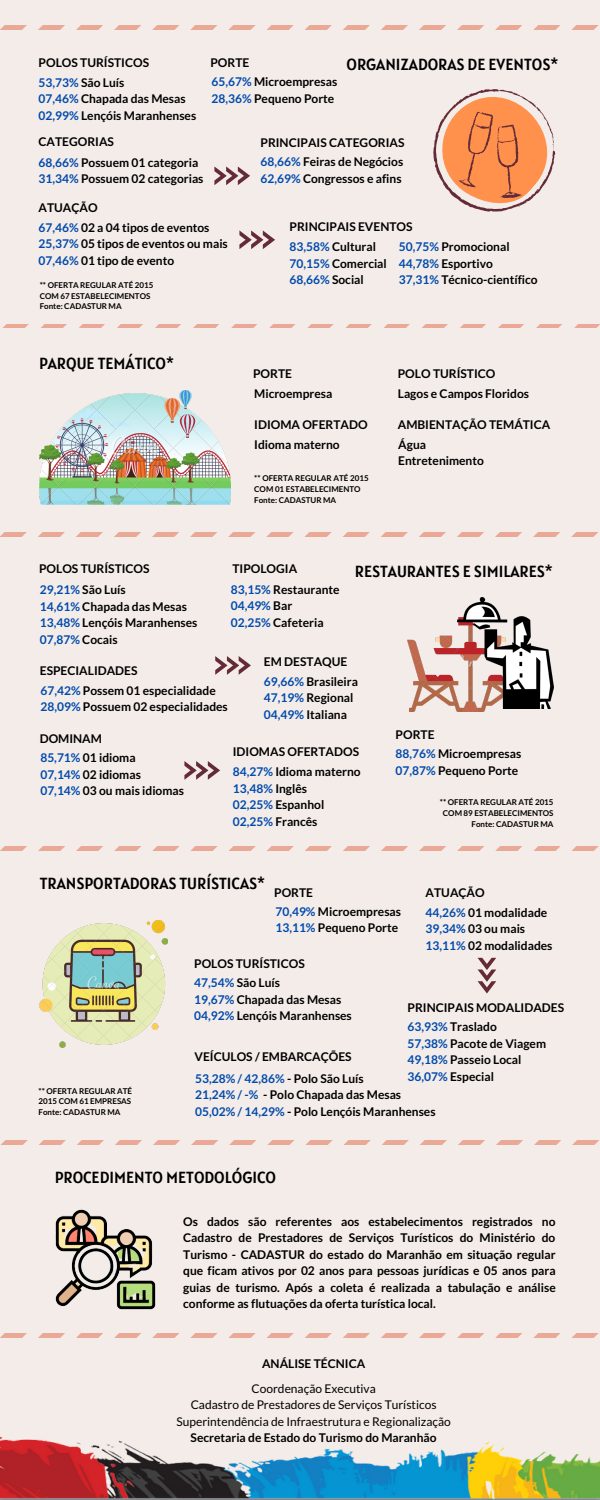
<style>
.page{position:relative;width:600px;height:1500px;background:#f4ece8}
.page>*{position:absolute;margin:0;border:0;box-sizing:border-box;transform-origin:0 0}
.t1{font:16px "Alatsi";color:#000}
.t2{font:700 12px/16.5px "Lato";color:#000}
.t3{font:12px/16.5px "Lato";color:#000;text-align:center}
.t4{font:700 12px/16.5px "Lato";color:#004aad}
.t5{font:700 8px/10.7px "Lato";color:#000}
.s1{color:#004aad}
.s2{color:#000}
</style>
<div class="page">
<img style="left:0;top:1436px;width:600px;height:64px">
<img style="left:55px;top:1209px;width:101px;height:101px">
<svg style="left:3px;top:324px;width:597px;height:4px"></svg>
<svg style="left:1px;top:532px;width:597px;height:4px"></svg>
<svg style="left:1px;top:1333px;width:598px;height:4px"></svg>
<svg style="left:184px;top:761px;width:36px;height:19px"></svg>
<svg style="left:0;top:26px;width:598px;height:4px"></svg>
<img style="left:408px;top:635px;width:78px;height:76px">
<img style="left:457px;top:597px;width:97px;height:112px">
<svg style="left:214px;top:166px;width:36px;height:19px"></svg>
<svg style="left:433px;top:89px;width:123px;height:123px"></svg>
<svg style="left:239px;top:230px;width:36px;height:19px"></svg>
<svg style="left:215px;top:656px;width:36px;height:19px"></svg>
<img style="left:39px;top:390px;width:191px;height:115px">
<img style="left:40px;top:920px;width:127px;height:128px">
<svg style="left:1px;top:847px;width:597px;height:3px"></svg>
<svg style="left:478px;top:958px;width:18px;height:36px"></svg>
<svg style="left:1px;top:1141px;width:597px;height:3px"></svg>
<p class="t2" style="left:39px;top:52px;width:112px;line-height:20px">POLOS TURÍSTICOS<br><span class="s1">53,73%</span> São Luís</p>
<p class="t2" style="left:39px;top:90px;width:159px"><span class="s1">07,46%</span> Chapada das Mesas<br><span class="s1">02,99%</span> Lençóis Maranhenses</p>
<p class="t2" style="left:39px;top:131px;width:161px;line-height:21.1px">CATEGORIAS<br><span class="s1">68,66%</span> Possuem 01 categoria</p>
<p class="t2" style="left:39px;top:170px;width:166px"><span class="s1">31,34%</span> Possuem 02 categorias</p>
<p class="t2" style="left:39px;top:199px;width:61px">ATUAÇÃO</p>
<p class="t2" style="left:210px;top:54px;width:40px">PORTE</p>
<p class="t2" style="left:212px;top:73px;width:127px"><span class="s1">65,67%</span> Microempresas<br><span class="s1">28,36%</span> Pequeno Porte</p>
<h1 class="t1" style="left:346px;top:54px;width:213px">ORGANIZADORAS DE EVENTOS*</h1>
<p class="t2" style="left:261px;top:134px;width:145px">PRINCIPAIS CATEGORIAS</p>
<p class="t2" style="left:261px;top:154px;width:144px"><span class="s1">68,66%</span> Feiras de Negócios<br><span class="s1">62,69%</span> Congressos e afins</p>
<p class="t2" style="left:39px;top:219px;width:191px"><span class="s1">67,46%</span> 02 a 04 tipos de eventos<br><span class="s1">25,37%</span> 05 tipos de eventos ou mais<br><span class="s1">07,46%</span> 01 tipo de evento</p>
<p class="t5" style="left:40px;top:280px;width:115px">** OFERTA REGULAR ATÉ 2015<br>COM 67 ESTABELECIMENTOS<br>Fonte: CADASTUR MA</p>
<h1 class="t1" style="left:39px;top:353px;width:136px">PARQUE TEMÁTICO*</h1>
<p class="t2" style="left:290px;top:217px;width:125px;line-height:20px">PRINCIPAIS EVENTOS<br><span class="s1">83,58%</span> Cultural</p>
<p class="t2" style="left:290px;top:255px;width:99px"><span class="s1">70,15%</span> Comercial<br><span class="s1">68,66%</span> Social</p>
<p class="t2" style="left:399px;top:238px;width:140px"><span class="s1">50,75%</span> Promocional<br><span class="s1">44,78%</span> Esportivo<br><span class="s1">37,31%</span> Técnico-científico</p>
<p class="t2" style="left:253px;top:365px;width:40px">PORTE</p>
<p class="t2" style="left:254px;top:385px;width:79px">Microempresa</p>
<p class="t2" style="left:398px;top:364px;width:133px;line-height:20px">POLO TURÍSTICO<br>Lagos e Campos Floridos</p>
<p class="t2" style="left:254px;top:416px;width:115px">IDIOMA OFERTADO</p>
<p class="t2" style="left:398px;top:416px;width:154px">AMBIENTAÇÃO TEMÁTICA</p>
<p class="t2" style="left:254px;top:436px;width:87px">Idioma materno</p>
<p class="t2" style="left:398px;top:436px;width:87px">Água<br>Entretenimento</p>
<p class="t5" style="left:254px;top:473px;width:116px">** OFERTA REGULAR ATÉ 2015<br>COM 01 ESTABELECIMENTO<br>Fonte: CADASTUR MA</p>
<p class="t2" style="left:39px;top:559px;width:112px;line-height:20.6px">POLOS TURÍSTICOS<br><span class="s1">29,21%</span> São Luís</p>
<p class="t2" style="left:40px;top:598px;width:159px"><span class="s1">14,61%</span> Chapada das Mesas<br><span class="s1">13,48%</span> Lençóis Maranhenses<br><span class="s1">07,87%</span> Cocais</p>
<p class="t2" style="left:231px;top:559px;width:110px;line-height:20.3px">TIPOLOGIA<br><span class="s1">83,15%</span> Restaurante</p>
<p class="t4" style="left:231px;top:597px;width:94px">04,49% <span class="s2">Bar<br></span>02,25% <span class="s2">Cafeteria</span></p>
<h1 class="t1" style="left:355px;top:561px;width:200px">RESTAURANTES E SIMILARES*</h1>
<p class="t2" style="left:40px;top:661px;width:178px;line-height:19.7px">ESPECIALIDADES<br><span class="s1">67,42%</span> Possem 01 especialidade</p>
<p class="t2" style="left:40px;top:698px;width:189px"><span class="s1">28,09%</span> Possuem 02 especialidades</p>
<p class="t2" style="left:40px;top:730px;width:64px">DOMINAM</p>
<p class="t2" style="left:264px;top:653px;width:85px">EM DESTAQUE</p>
<p class="t2" style="left:264px;top:673px;width:96px"><span class="s1">69,66%</span> Brasileira<br><span class="s1">47,19%</span> Regional<br><span class="s1">04,49%</span> Italiana</p>
<p class="t2" style="left:40px;top:749px;width:145px"><span class="s1">85,71%</span> 01 idioma<br><span class="s1">07,14%</span> 02 idiomas<br><span class="s1">07,14%</span> 03 ou mais idiomas</p>
<p class="t2" style="left:233px;top:743px;width:128px">IDIOMAS OFERTADOS</p>
<p class="t2" style="left:233px;top:763px;width:129px"><span class="s1">84,27%</span> Idioma materno<br><span class="s1">13,48%</span> Inglês<br><span class="s1">02,25%</span> Espanhol<br><span class="s1">02,25%</span> Francês</p>
<p class="t2" style="left:396px;top:726px;width:40px">PORTE</p>
<p class="t2" style="left:396px;top:745px;width:127px"><span class="s1">88,76%</span> Microempresas<br><span class="s1">07,87%</span> Pequeno Porte</p>
<p class="t5" style="left:440px;top:797px;width:115px;text-align:right">** OFERTA REGULAR ATÉ 2015<br>COM 89 ESTABELECIMENTOS<br>Fonte: CADASTUR MA</p>
<h1 class="t1" style="left:40px;top:873px;width:227px">TRANSPORTADORAS TURÍSTICAS*</h1>
<p class="t2" style="left:274px;top:884px;width:40px">PORTE</p>
<p class="t2" style="left:275px;top:903px;width:127px"><span class="s1">70,49%</span> Microempresas<br><span class="s1">13,11%</span> Pequeno Porte</p>
<p class="t2" style="left:426px;top:882px;width:123px;line-height:20px">ATUAÇÃO<br><span class="s1">44,26%</span> 01 modalidade</p>
<p class="t2" style="left:426px;top:920px;width:128px"><span class="s1">39,34%</span> 03 ou mais<br><span class="s1">13,11%</span> 02 modalidades</p>
<p class="t5" style="left:39px;top:1085px;width:95px;text-align:justify">** OFERTA REGULAR ATÉ 2015 COM 61 EMPRESAS Fonte: CADASTUR MA</p>
<p class="t2" style="left:194px;top:954px;width:112px;line-height:19.2px">POLOS TURÍSTICOS<br><span class="s1">47,54%</span> São Luís</p>
<p class="t2" style="left:194px;top:991px;width:159px"><span class="s1">19,67%</span> Chapada das Mesas<br><span class="s1">04,92%</span> Lençóis Maranhenses</p>
<p class="t2" style="left:408px;top:999px;width:158px">PRINCIPAIS MODALIDADES</p>
<p class="t2" style="left:408px;top:1018px;width:140px"><span class="s1">63,93%</span> Traslado<br><span class="s1">57,38%</span> Pacote de Viagem<br><span class="s1">49,18%</span> Passeio Local<br><span class="s1">36,07%</span> Especial</p>
<p class="t2" style="left:195px;top:1045px;width:171px;line-height:22.1px">VEÍCULOS / EMBARCAÇÕES<br><span class="s1">53,28% / 42,86%</span> - Polo São Luís</p>
<p class="t2" style="left:195px;top:1086px;width:242px"><span class="s1">21,24% / -%</span> - Polo Chapada das Mesas<br><span class="s1">05,02% / 14,29%</span> - Polo Lençóis Maranhenses</p>
<h1 class="t1" style="left:55px;top:1167px;width:223px">PROCEDIMENTO METODOLÓGICO</h1>
<p class="t2" style="left:183px;top:1213px;width:374px;text-align:justify">Os dados são referentes aos estabelecimentos registrados no Cadastro de Prestadores de Serviços Turísticos do Ministério do Turismo - CADASTUR do estado do Maranhão em situação regular que ficam ativos por 02 anos para pessoas jurídicas e 05 anos para guias de turismo. Após a coleta é realizada a tabulação e análise conforme as flutuações da oferta turística local.</p>
<p class="t2" style="left:262px;top:1355px;width:105px">ANÁLISE TÉCNICA</p>
<p class="t3" style="left:176px;top:1380px;width:276px">Coordenação Executiva<br>Cadastro de Prestadores de Serviços Turísticos<br>Superintendência de Infraestrutura e Regionalização</p>
<p class="t2" style="left:191px;top:1429px;width:248px">Secretaria de Estado do Turismo do Maranhão</p>
</div>
